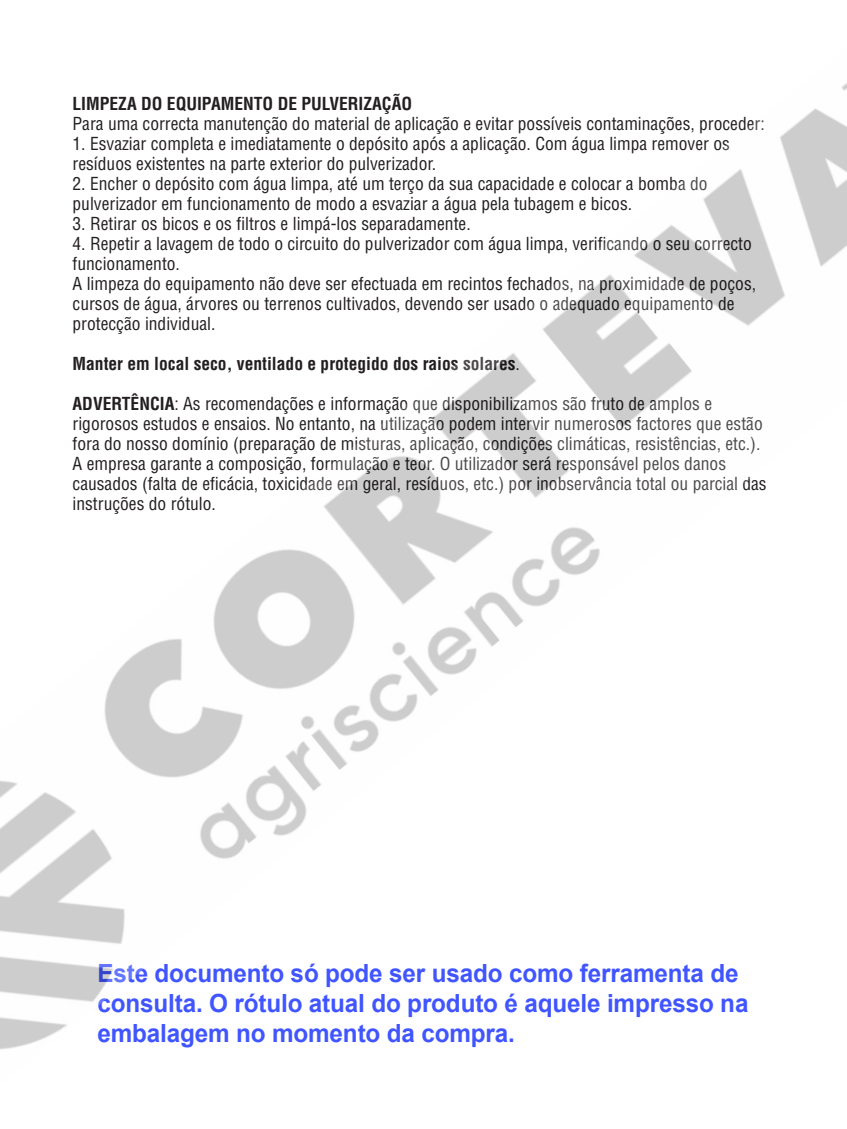
<style>
.page{position:relative;width:847px;height:1129px;background:#fff}
.page>*{position:absolute;margin:0;border:0;box-sizing:border-box;transform-origin:0 0}
.t1{font:700 25px/30px "Arial";letter-spacing:-.005em;color:#4055ff}
.t2{font:condensed 17.5px/20px "Helvetica LT Std";color:#231f20}
.t3{font:700 condensed 17.5px "Helvetica LT Std";color:#231f20}
.s1{font-weight:400}
.s2{font-weight:700}
</style>
<div class="page">
<img style="left:0;top:83px;width:847px;height:967px">
<p class="t3" style="left:73px;top:92px;width:341px">LIMPEZA DO EQUIPAMENTO DE PULVERIZAÇÃO</p>
<p class="t2" style="left:73px;top:113px;width:693px">Para uma correcta manutenção do material de aplicação e evitar possíveis contaminações, proceder:</p>
<p class="t2" style="left:73px;top:133px;width:658px">1. Esvaziar completa e imediatamente o depósito após a aplicação. Com água limpa remover os resíduos existentes na parte exterior do pulverizador.</p>
<p class="t2" style="left:73px;top:173px;width:636px">2. Encher o depósito com água limpa, até um terço da sua capacidade e colocar a bomba do pulverizador em funcionamento de modo a esvaziar a água pela tubagem e bicos.</p>
<p class="t2" style="left:73px;top:213px;width:399px">3. Retirar os bicos e os filtros e limpá-los separadamente.</p>
<p class="t2" style="left:73px;top:233px;width:680px">4. Repetir a lavagem de todo o circuito do pulverizador com água limpa, verificando o seu correcto funcionamento.</p>
<p class="t2" style="left:73px;top:273px;width:685px">A limpeza do equipamento não deve ser efectuada em recintos fechados, na proximidade de poços, cursos de água, árvores ou terrenos cultivados, devendo ser usado o adequado equipamento de protecção individual.</p>
<p class="t3" style="left:73px;top:352px;width:449px">Manter em local seco, ventilado e protegido dos raios solares<span class="s1">.</span></p>
<p class="t2" style="left:73px;top:393px;width:695px"><span class="s2">ADVERTÊNCIA</span>: As recomendações e informação que disponibilizamos são fruto de amplos e rigorosos estudos e ensaios. No entanto, na utilização podem intervir numerosos factores que estão fora do nosso domínio (preparação de misturas, aplicação, condições climáticas, resistências, etc.).<br>A empresa garante a composição, formulação e teor. O utilizador será responsável pelos danos causados (falta de eficácia, toxicidade em geral, resíduos, etc.) por inobservância total ou parcial das instruções do rótulo.</p>
<h1 class="t1" style="left:97px;top:958px;width:652px">Este documento só pode ser usado como ferramenta de consulta. O rótulo atual do produto é aquele impresso na embalagem no momento da compra.</h1>
</div>
